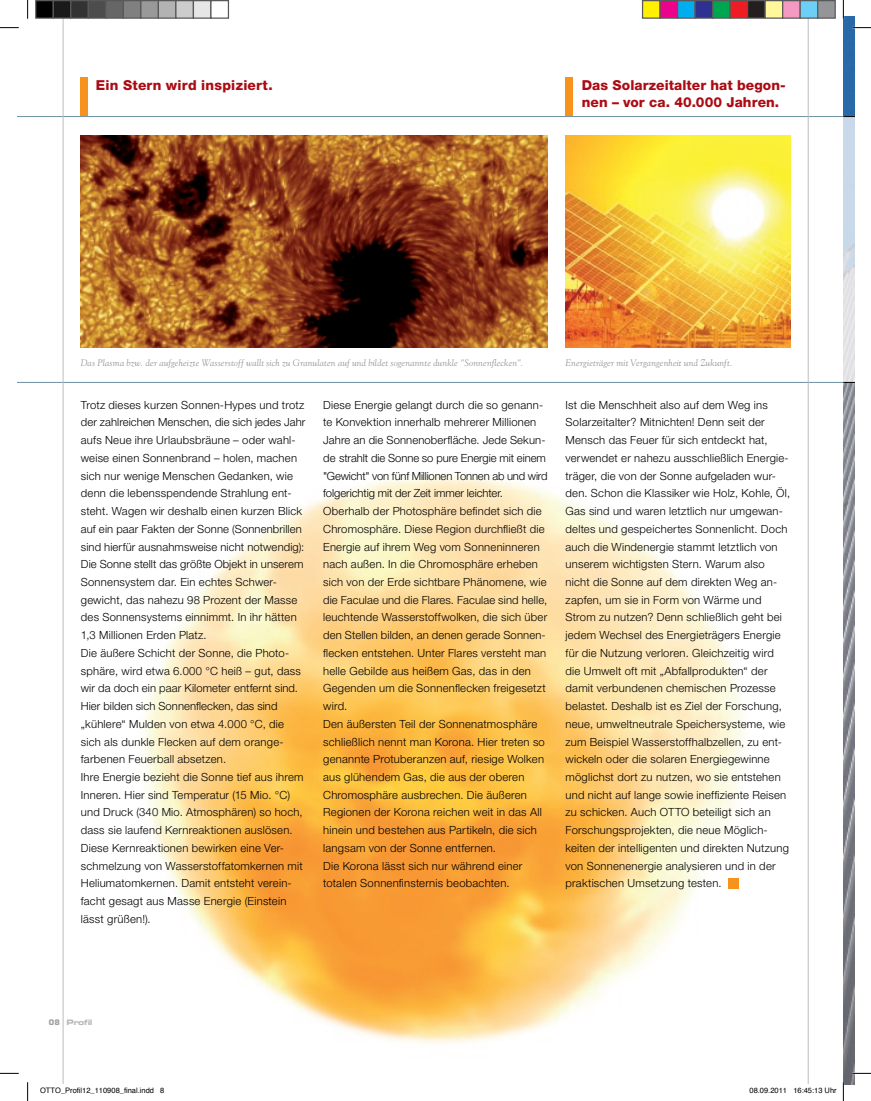
<style>
.page{position:relative;width:871px;height:1101px;background:#fff}
.page>*{position:absolute;margin:0;border:0;box-sizing:border-box;transform-origin:0 0}
.t1{font:800 13.75px/17.8px "Helvetica Neue LT Std";letter-spacing:.01em;color:#ab0b13}
.t2{font:300 11.25px/17.8px "Helvetica Neue LT Std";letter-spacing:.02em;color:#000}
.t3{font:italic 9.38px "Goudy";letter-spacing:.015em;color:#939598}
.t4{font:7.5px "Helvetica";color:#000}
.t5{font:7.5px "Eurostile Bold Extended Two";letter-spacing:-.05em;color:#bbb7b7}
.s1{font-family:"Eurostile";font-weight:700;color:#9f9c9b}
</style>
<div class="page">
<img style="left:843px;top:17px;width:10px;height:1067px">
<img style="left:64px;top:343px;width:754px;height:741px">
<svg style="left:843px;top:117px;width:10px;height:265px;background:#d4dde7"></svg>
<div style="left:81px;top:77px;width:7px;height:39px;background:#f7931d"></div>
<div style="left:565px;top:77px;width:7px;height:39px;background:#f7931d"></div>
<img style="left:81px;top:135px;width:466px;height:213px">
<img style="left:565px;top:135px;width:224px;height:213px">
<hr style="left:17px;top:116px;width:826px;height:1px;background:#6c91a2">
<hr style="left:17px;top:382px;width:826px;height:1px;background:#6c91a2">
<hr style="left:63px;top:17px;width:1px;height:1067px;background:#bcbdc0">
<hr style="left:807px;top:17px;width:1px;height:1067px;background:#bcbdc0">
<div style="left:727px;top:878px;width:11px;height:10px;background:#f7931d"></div>
<svg style="left:0;top:27px;width:19px;height:1px"></svg>
<svg style="left:851px;top:27px;width:19px;height:1px"></svg>
<svg style="left:0;top:1072px;width:19px;height:2px"></svg>
<svg style="left:851px;top:1072px;width:19px;height:2px"></svg>
<svg style="left:27px;top:0;width:1px;height:19px"></svg>
<svg style="left:27px;top:1082px;width:1px;height:18px"></svg>
<svg style="left:842px;top:0;width:1px;height:19px"></svg>
<svg style="left:842px;top:1082px;width:1px;height:18px"></svg>
<div style="left:36px;top:1px;width:17px;height:17px;background:#000"></div>
<div style="left:35px;top:0;width:19px;height:19px;border:1px solid #595959"></div>
<div style="left:53px;top:1px;width:18px;height:17px;background:#1a1a1a"></div>
<div style="left:53px;top:0;width:18px;height:19px;border:1px solid #595959"></div>
<div style="left:71px;top:1px;width:17px;height:17px;background:#333"></div>
<div style="left:70px;top:0;width:19px;height:19px;border:1px solid #595959"></div>
<div style="left:88px;top:1px;width:18px;height:17px;background:#4d4d4d"></div>
<div style="left:88px;top:0;width:18px;height:19px;border:1px solid #595959"></div>
<div style="left:106px;top:1px;width:17px;height:17px;background:#666"></div>
<div style="left:105px;top:0;width:19px;height:19px;border:1px solid #595959"></div>
<div style="left:123px;top:1px;width:18px;height:17px;background:#808080"></div>
<div style="left:123px;top:0;width:18px;height:19px;border:1px solid #595959"></div>
<div style="left:141px;top:1px;width:17px;height:17px;background:#999"></div>
<div style="left:140px;top:0;width:19px;height:19px;border:1px solid #595959"></div>
<div style="left:158px;top:1px;width:18px;height:17px;background:#b3b3b3"></div>
<div style="left:158px;top:0;width:18px;height:19px;border:1px solid #595959"></div>
<div style="left:176px;top:1px;width:17px;height:17px;background:#ccc"></div>
<div style="left:175px;top:0;width:19px;height:19px;border:1px solid #595959"></div>
<div style="left:193px;top:1px;width:18px;height:17px;background:#e6e6e6"></div>
<div style="left:193px;top:0;width:18px;height:19px;border:1px solid #595959"></div>
<div style="left:210px;top:0;width:19px;height:19px;border:1px solid #595959"></div>
<div style="left:642px;top:1px;width:17px;height:17px;background:#fff101"></div>
<div style="left:641px;top:0;width:19px;height:19px;border:1px solid #595959"></div>
<div style="left:659px;top:1px;width:18px;height:17px;background:#ed028c"></div>
<div style="left:659px;top:0;width:19px;height:19px;border:1px solid #595959"></div>
<div style="left:677px;top:1px;width:17px;height:17px;background:#00aeef"></div>
<div style="left:676px;top:0;width:19px;height:19px;border:1px solid #595959"></div>
<div style="left:694px;top:1px;width:18px;height:17px;background:#2e3092"></div>
<div style="left:694px;top:0;width:19px;height:19px;border:1px solid #595959"></div>
<div style="left:712px;top:1px;width:17px;height:17px;background:#00a54f"></div>
<div style="left:711px;top:0;width:19px;height:19px;border:1px solid #595959"></div>
<div style="left:729px;top:1px;width:18px;height:17px;background:#ee1d23"></div>
<div style="left:729px;top:0;width:19px;height:19px;border:1px solid #595959"></div>
<div style="left:747px;top:1px;width:17px;height:17px;background:#231f20"></div>
<div style="left:746px;top:0;width:19px;height:19px;border:1px solid #595959"></div>
<div style="left:764px;top:1px;width:18px;height:17px;background:#fff79a"></div>
<div style="left:764px;top:0;width:19px;height:19px;border:1px solid #595959"></div>
<div style="left:782px;top:1px;width:17px;height:17px;background:#f499c2"></div>
<div style="left:781px;top:0;width:19px;height:19px;border:1px solid #595959"></div>
<div style="left:799px;top:1px;width:18px;height:17px;background:#6bcff6"></div>
<div style="left:799px;top:0;width:19px;height:19px;border:1px solid #595959"></div>
<div style="left:817px;top:1px;width:17px;height:17px;background:#939598"></div>
<div style="left:816px;top:0;width:19px;height:19px;border:1px solid #595959"></div>
<p class="t1" style="left:96px;top:76px;width:178px">Ein Stern wird inspiziert.</p>
<p class="t1" style="left:581px;top:76px;width:205px">Das Solarzeitalter hat begon&shy;nen – vor ca. 40.000 Jahren.</p>
<p class="t3" style="left:81px;top:357px;width:443px">Das Plasma bzw. der aufgeheizte Wasserstoff wallt sich zu Granulaten auf und bildet sogenannte dunkle "Sonnenflecken".</p>
<p class="t3" style="left:565px;top:357px;width:168px">Energieträger mit Vergangenheit und Zukunft.</p>
<p class="t2" style="left:81px;top:395px;width:226px">Trotz dieses kurzen Sonnen-Hypes und trotz der zahlreichen Menschen, die sich jedes Jahr aufs Neue ihre Urlaubsbräune – oder wahl&shy;weise einen Sonnenbrand – holen, machen sich nur wenige Menschen Gedanken, wie denn die lebensspendende Strahlung ent&shy;steht. Wagen wir deshalb einen kurzen Blick auf ein paar Fakten der Sonne (Sonnenbrillen sind hierfür ausnahmsweise nicht notwendig):<br>Die Sonne stellt das größte Objekt in unserem Sonnensystem dar. Ein echtes Schwer&shy;gewicht, das nahezu 98 Prozent der Masse des Sonnensystems einnimmt. In ihr hätten 1,3 Millionen Erden Platz.<br>Die äußere Schicht der Sonne, die Photo&shy;sphäre, wird etwa 6.000 °C heiß – gut, dass wir da doch ein paar Kilometer entfernt sind.<br>Hier bilden sich Sonnenflecken, das sind „kühlere“ Mulden von etwa 4.000 °C, die sich als dunkle Flecken auf dem orange&shy;farbenen Feuerball absetzen.<br>Ihre Energie bezieht die Sonne tief aus ihrem Inneren. Hier sind Temperatur (15 Mio. °C) und Druck (340 Mio. Atmosphären) so hoch, dass sie laufend Kernreaktionen auslösen.<br>Diese Kernreaktionen bewirken eine Ver&shy;schmelzung von Wasserstoffatomkernen mit Heliumatomkernen. Damit entsteht verein&shy;facht gesagt aus Masse Energie (Einstein lässt grüßen!).</p>
<p class="t2" style="left:323px;top:395px;width:226px">Diese Energie gelangt durch die so genann&shy;te Konvektion innerhalb mehrerer Millionen Jahre an die Sonnenoberfläche. Jede Sekun&shy;de strahlt die Sonne so pure Energie mit einem "Gewicht" von fünf Millionen Tonnen ab und wird folgerichtig mit der Zeit immer leichter.<br>Oberhalb der Photosphäre befindet sich die Chromosphäre. Diese Region durchfließt die Energie auf ihrem Weg vom Sonneninneren nach außen. In die Chromosphäre erheben sich von der Erde sichtbare Phänomene, wie die Faculae und die Flares. Faculae sind helle, leuchtende Wasserstoffwolken, die sich über den Stellen bilden, an denen gerade Sonnen&shy;flecken entstehen. Unter Flares versteht man helle Gebilde aus heißem Gas, das in den Gegenden um die Sonnenflecken freigesetzt wird.<br>Den äußersten Teil der Sonnenatmosphäre schließlich nennt man Korona. Hier treten so genannte Protuberanzen auf, riesige Wolken aus glühendem Gas, die aus der oberen Chromosphäre ausbrechen. Die äußeren Regionen der Korona reichen weit in das All hinein und bestehen aus Partikeln, die sich langsam von der Sonne entfernen.<br>Die Korona lässt sich nur während einer totalen Sonnenfinsternis beobachten.</p>
<p class="t2" style="left:565px;top:395px;width:226px">Ist die Menschheit also auf dem Weg ins Solarzeitalter? Mitnichten! Denn seit der Mensch das Feuer für sich entdeckt hat, verwendet er nahezu ausschließlich Energie&shy;träger, die von der Sonne aufgeladen wur&shy;den. Schon die Klassiker wie Holz, Kohle, Öl, Gas sind und waren letztlich nur umgewan&shy;deltes und gespeichertes Sonnenlicht. Doch auch die Windenergie stammt letztlich von unserem wichtigsten Stern. Warum also nicht die Sonne auf dem direkten Weg an&shy;zapfen, um sie in Form von Wärme und Strom zu nutzen? Denn schließlich geht bei jedem Wechsel des Energieträgers Energie für die Nutzung verloren. Gleichzeitig wird die Umwelt oft mit „Abfallprodukten“ der damit verbundenen chemischen Prozesse belastet. Deshalb ist es Ziel der Forschung, neue, umweltneutrale Speichersysteme, wie zum Beispiel Wasserstoffhalbzellen, zu ent&shy;wickeln oder die solaren Energiegewinne möglichst dort zu nutzen, wo sie entstehen und nicht auf lange sowie ineffiziente Reisen zu schicken. Auch OTTO beteiligt sich an Forschungsprojekten, die neue Möglich&shy;keiten der intelligenten und direkten Nutzung von Sonnenenergie analysieren und in der praktischen Umsetzung testen.</p>
<p class="t5" style="left:49px;top:1017px;width:45px"><span class="s1">08</span> Profil</p>
<p class="t4" style="left:40px;top:1085px;width:126px">OTTO_Profil12_110908_final.indd 8</p>
<p class="t4" style="left:749px;top:1085px;width:89px">08.09.2011 16:45:13 Uhr</p>
</div>
